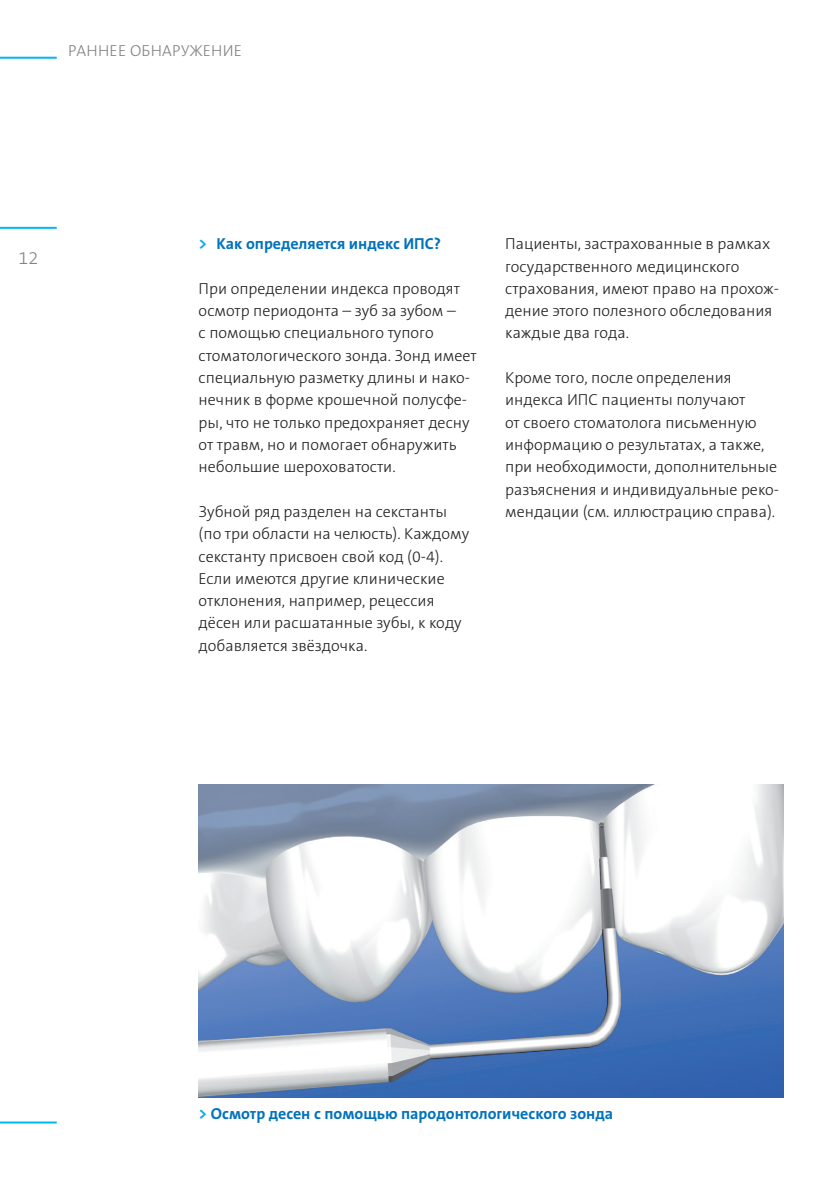
<style>
.page{position:relative;width:840px;height:1191px;background:#fff}
.page>*{position:absolute;margin:0;border:0;box-sizing:border-box;transform-origin:0 0}
.t1{font:300 18px "The Sans B Plus W3";color:#808285}
.t2{font:300 16px/22.4px "The Sans B Plus W3";color:#231f20}
.t3{font:700 16px "The Sans B Plus W7";color:#0072bc}
.t4{font:300 16px "The Sans B Plus W3";letter-spacing:.015em;color:#808285}
.s1{color:#00aeef}
</style>
<div class="page">
<hr style="left:0;top:57px;width:57px;height:2px;background:#00b8f0">
<hr style="left:0;top:227px;width:57px;height:2px;background:#00b8f0">
<hr style="left:0;top:1121px;width:57px;height:2px;background:#00b8f0">
<img style="left:198px;top:784px;width:584px;height:313px">
<p class="t4" style="left:68px;top:40px;width:175px">РАННЕЕ ОБНАРУЖЕНИЕ</p>
<p class="t1" style="left:18px;top:246px;width:21px">12</p>
<p class="t3" style="left:198px;top:233px;width:244px"><span class="s1">&gt;</span> Как определяется индекс ИПС?</p>
<p class="t2" style="left:198px;top:277px;width:279px">При определении индекса проводят осмотр периодонта – зуб за зубом –<br>с помощью специального тупого стоматологического зонда. Зонд имеет специальную разметку длины и нако&shy;нечник в форме крошечной полусфе&shy;ры, что не только предохраняет десну от травм, но и помогает обнаружить небольшие шероховатости.</p>
<p class="t2" style="left:198px;top:500px;width:272px">Зубной ряд разделен на секстанты (по три области на челюсть). Каждому секстанту присвоен свой код (0-4).<br>Если имеются другие клинические отклонения, например, рецессия дёсен или расшатанные зубы, к коду добавляется звёздочка.</p>
<p class="t2" style="left:505px;top:233px;width:275px">Пациенты, застрахованные в рамках государственного медицинского страхования, имеют право на прохож&shy;дение этого полезного обследования каждые два года.</p>
<p class="t2" style="left:505px;top:366px;width:275px">Кроме того, после определения индекса ИПС пациенты получают<br>от своего стоматолога письменную информацию о результатах, а также, при необходимости, дополнительные разъяснения и индивидуальные реко&shy;мендации (см. иллюстрацию справа).</p>
<p class="t3" style="left:198px;top:1103px;width:416px"><span class="s1">&gt;</span> Осмотр десен с помощью пародонтологического зонда</p>
</div>
